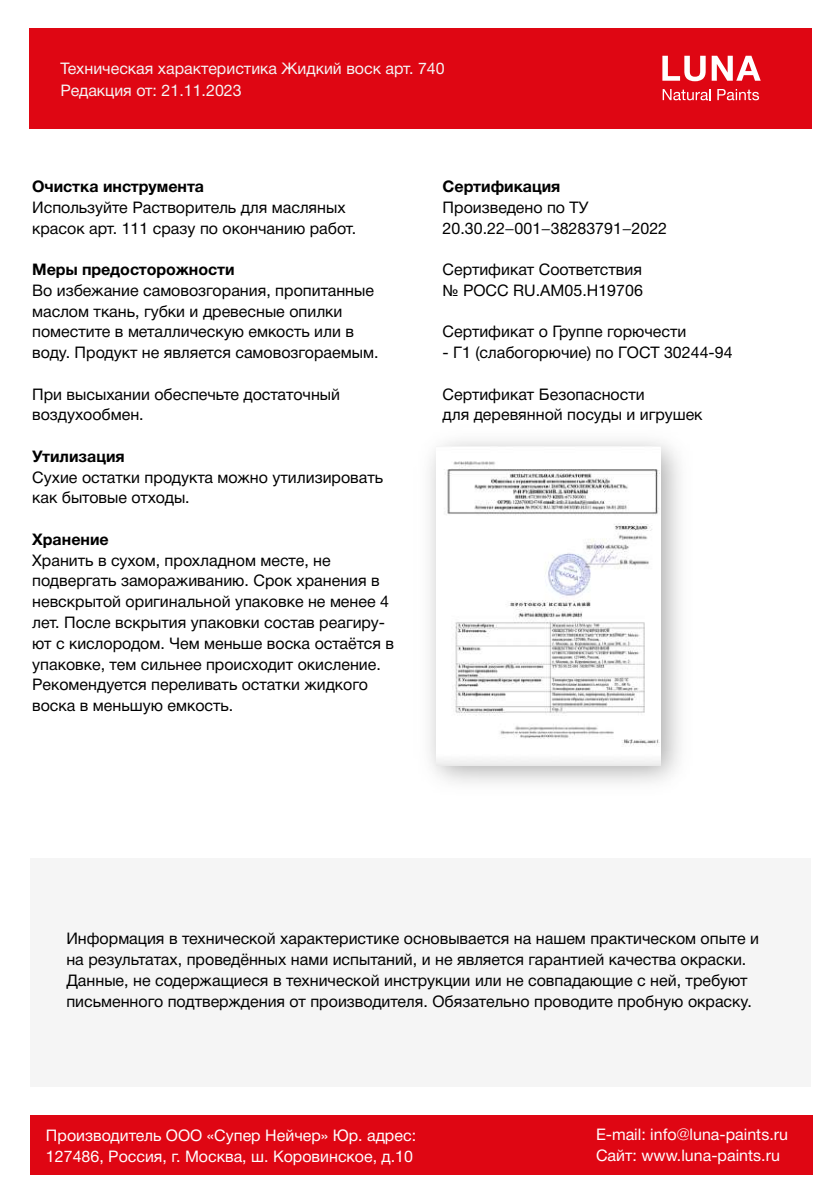
<style>
.page{position:relative;width:840px;height:1191px;background:#fff}
.page>*{position:absolute;margin:0;border:0;box-sizing:border-box;transform-origin:0 0}
.t1{font:16px/20.8px "Helvetica Neue Cyr";color:#000}
.t2{font:16px/20.8px "Helvetica Neue Cyr";color:#fff}
.t3{font:700 16px "Helvetica Neue Cyr";color:#000}
.t4{font:16px/22px "Helvetica Neue Cyr";color:#f5f5f5}
.s1{font-family:"Myriad Pro"}
</style>
<div class="page">
<div style="left:29px;top:28px;width:782px;height:101px;background:#df0613"></div>
<svg style="left:662px;top:89px;width:48px;height:11px"></svg>
<svg style="left:717px;top:89px;width:41px;height:11px"></svg>
<svg style="left:662px;top:56px;width:43px;height:25px"></svg>
<svg style="left:711px;top:56px;width:49px;height:25px"></svg>
<div style="left:30px;top:858px;width:780px;height:228px;background:#f5f5f5"></div>
<img style="left:436px;top:449px;width:223px;height:316px">
<div style="left:30px;top:1115px;width:782px;height:59px;background:#df0613"></div>
<p class="t4" style="left:60px;top:58px;width:385px">Техническая характеристика Жидкий воск арт. 740<br>Редакция от: 21.11.2023</p>
<p class="t3" style="left:32px;top:177px;width:173px">Очистка инструмента</p>
<p class="t1" style="left:32px;top:197px;width:325px">Используйте Растворитель для масляных красок арт. 111 сразу по окончанию работ.</p>
<p class="t3" style="left:32px;top:261px;width:204px">Меры предосторожности</p>
<p class="t1" style="left:32px;top:280px;width:347px">Во избежание самовозгорания, пропитанные маслом ткань, губки и древесные опилки поместите в металлическую емкость или в воду. Продукт не является самовозгораемым.</p>
<p class="t1" style="left:32px;top:384px;width:309px">При высыхании обеспечьте достаточный воздухообмен.</p>
<p class="t3" style="left:32px;top:447px;width:94px">Утилизация</p>
<p class="t1" style="left:32px;top:467px;width:352px">Сухие остатки продукта можно утилизировать как бытовые отходы.</p>
<p class="t3" style="left:32px;top:530px;width:78px">Хранение</p>
<p class="t1" style="left:32px;top:550px;width:363px">Хранить в сухом, прохладном месте, не подвергать замораживанию. Срок хранения в невскрытой оригинальной упаковке не менее 4 лет. После вскрытия упаковки состав реагиру&shy;ют с кислородом. Чем меньше воска остаётся в упаковке, тем сильнее происходит окисление.<br>Рекомендуется переливать остатки жидкого воска в меньшую емкость.</p>
<p class="t3" style="left:442px;top:178px;width:119px">Сертификация</p>
<p class="t1" style="left:442px;top:197px;width:226px">Произведено по ТУ<br>20.30.22<span class="s1">−</span>001<span class="s1">−</span>38283791<span class="s1">−</span>2022</p>
<p class="t1" style="left:442px;top:259px;width:202px">Сертификат Cоответствия № РОСС RU.AM05.H19706</p>
<p class="t1" style="left:442px;top:321px;width:245px">Сертификат о Группе горючести</p>
<p class="t1" style="left:442px;top:342px;width:291px">- Г1 (слабогорючие) по ГОСТ 30244-94</p>
<p class="t1" style="left:442px;top:384px;width:261px">Сертификат Безопасности<br>для деревянной посуды и игрушек</p>
<p class="t1" style="left:66px;top:928px;width:693px">Информация в технической характеристике основывается на нашем практическом опыте и на результатах, проведённых нами испытаний, и не является гарантией качества окраски.<br>Данные, не содержащиеся в технической инструкции или не совпадающие с ней, требуют письменного подтверждения от производителя. Обязательно проводите пробную окраску.</p>
<p class="t2" style="left:46px;top:1125px;width:371px">Производитель ООО «Супер Нейчер» Юр. адрес:<br>127486, Россия, г. Москва, ш. Коровинское, д.10</p>
<p class="t2" style="left:595px;top:1124px;width:193px">E-mail: info@luna-paints.ru<br>Сайт: www.luna-paints.ru</p>
</div>
